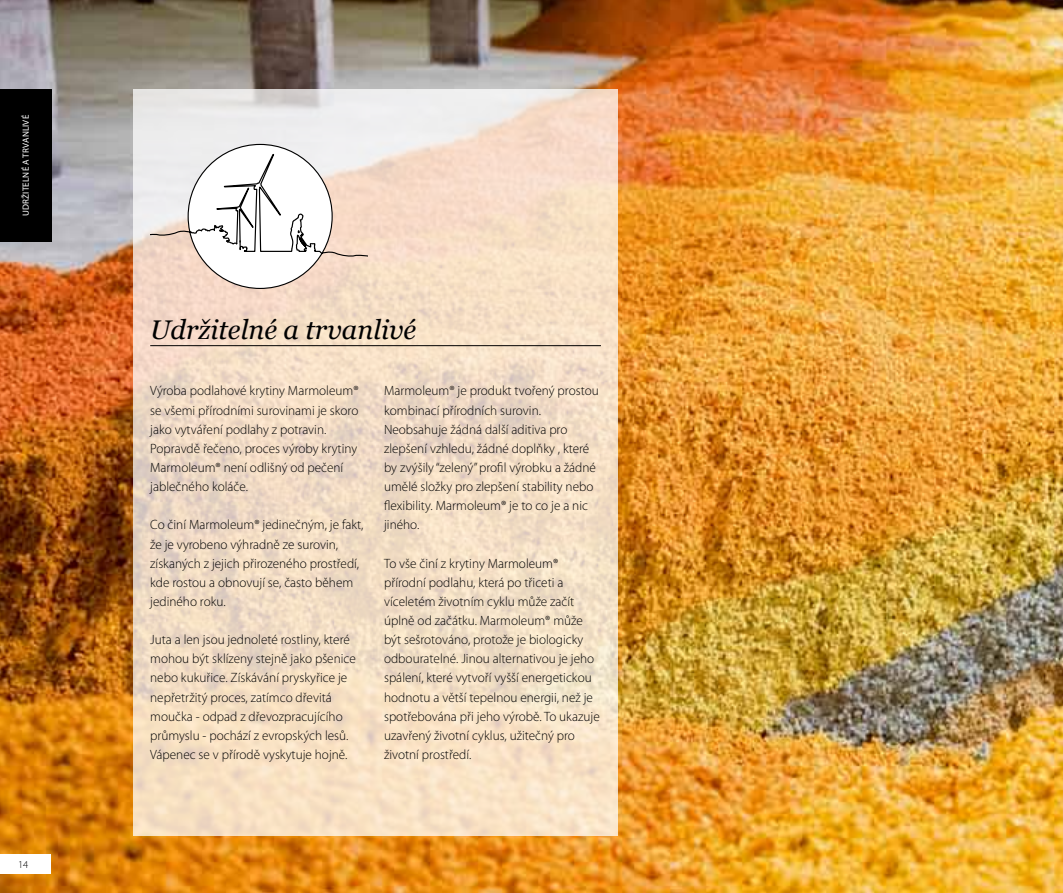
<style>
.page{position:relative;width:1063px;height:893px;background:#fff}
.page>*{position:absolute;margin:0;border:0;box-sizing:border-box;transform-origin:0 0}
.t1{font:italic 27px "Georgia";color:#000}
.t2{font:300 13.5px/19.2px "Myriad Pro";color:#000}
.t3{font:300 10.5px "Myriad Pro";color:#000}
.t4{font:9px "Myriad Pro";letter-spacing:.02em;color:#fff}
</style>
<div class="page">
<img style="left:0;top:0;width:1063px;height:893px">
<svg style="left:133px;top:89px;width:485px;height:747px;background:#f3dec8"></svg>
<svg style="left:150px;top:144px;width:217px;height:145px"></svg>
<div style="left:0;top:89px;width:51px;height:153px;background:#000"></div>
<div style="left:0;top:855px;width:51px;height:19px;background:#fff"></div>
<hr style="left:150px;top:345px;width:451px;height:1px;background:#000">
<p class="t4" style="left:21px;top:216px;width:102px;rotate:-90deg">UDRŽITELNÉ a TRVANLIVÉ</p>
<p class="t3" style="left:18px;top:858px;width:12px">14</p>
<p class="t1" style="left:150px;top:313px;width:268px">Udržitelné a trvanlivé</p>
<p class="t2" style="left:150px;top:381px;width:210px">Výroba podlahové krytiny Marmoleum® se všemi přírodními surovinami je skoro jako vytváření podlahy z potravin.<br>Popravdě řečeno, proces výroby krytiny Marmoleum® není odlišný od pečení jablečného koláče.</p>
<p class="t2" style="left:150px;top:515px;width:215px">Co činí Marmoleum® jedinečným, je fakt, že je vyrobeno výhradně ze surovin, získaných z jejich přirozeného prostředí, kde rostou a obnovují se, často během jediného roku.</p>
<p class="t2" style="left:150px;top:630px;width:207px">Juta a len jsou jednoleté rostliny, které mohou být sklízeny stejně jako pšenice nebo kukuřice. Získávání pryskyřice je nepřetržitý proces, zatímco dřevitá moučka - odpad z dřevozpracujícího průmyslu - pochází z evropských lesů.<br>Vápenec se v přírodě vyskytuje hojně.</p>
<p class="t2" style="left:384px;top:381px;width:216px">Marmoleum® je produkt tvořený prostou kombinací přírodních surovin.<br>Neobsahuje žádná další aditiva pro zlepšení vzhledu, žádné doplňky , které by zvýšily “zelený” profil výrobku a žádné umělé složky pro zlepšení stability nebo flexibility. Marmoleum® je to co je a nic jiného.</p>
<p class="t2" style="left:384px;top:553px;width:217px">To vše činí z krytiny Marmoleum® přírodní podlahu, která po třiceti a víceletém životním cyklu může začít úplně od začátku. Marmoleum® může být sešrotováno, protože je biologicky odbouratelné. Jinou alternativou je jeho spálení, které vytvoří vyšší energetickou hodnotu a větší tepelnou energii, než je spotřebována při jeho výrobě. To ukazuje uzavřený životní cyklus, užitečný pro životní prostředí.</p>
</div>
